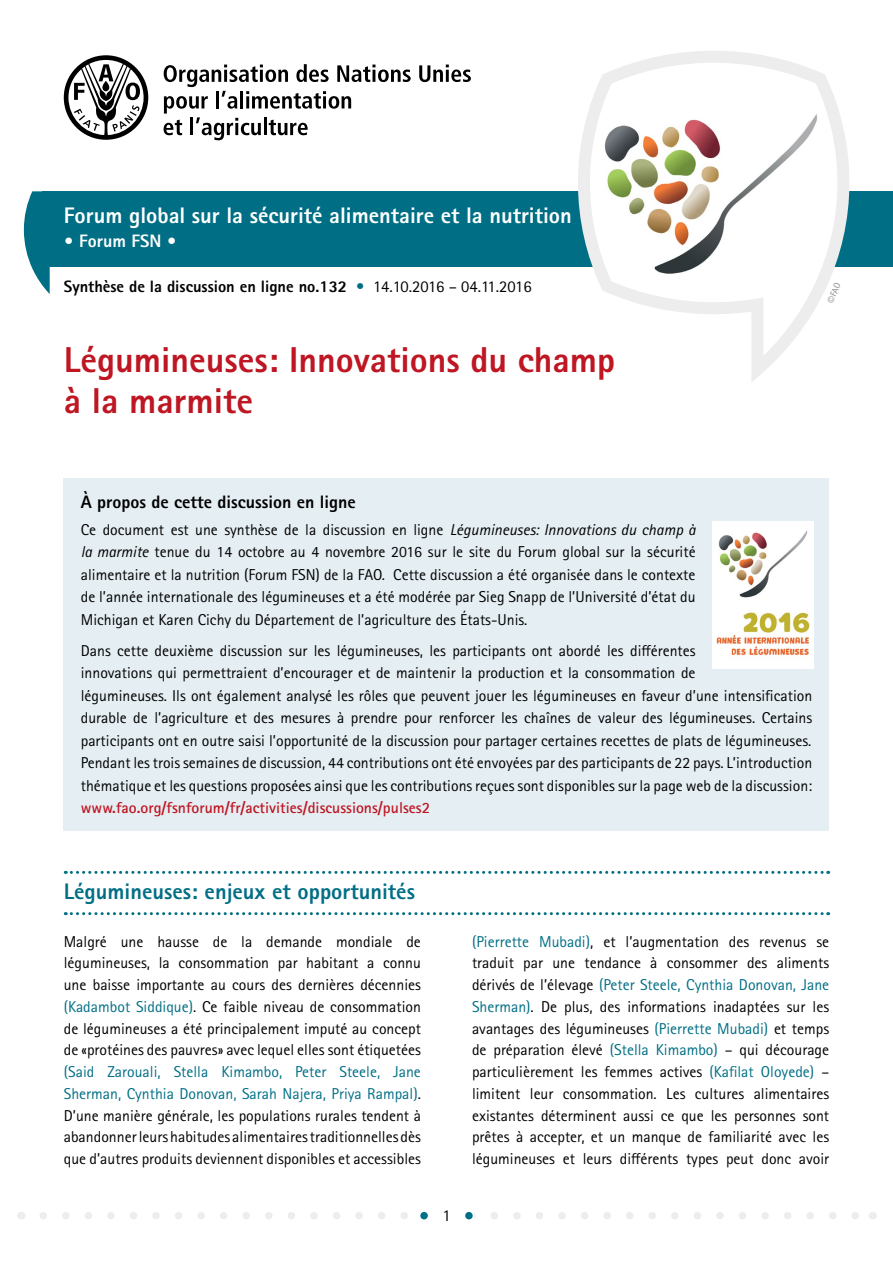
<style>
.page{position:relative;width:893px;height:1263px;background:#fff}
.page>*{position:absolute;margin:0;border:0;box-sizing:border-box;transform-origin:0 0}
.t1{font:800 36px/40.5px "Rotis Sans Serif Std";color:#be1622}
.t2{font:800 22.5px "Rotis Sans Serif Std";color:#fff}
.t3{font:800 22.5px "Rotis Sans Serif Std";color:#006f85}
.t4{font:800 18px "Rotis Sans Serif Std";color:#000}
.t5{font:800 18px "Rotis Sans Serif Std";color:#fff}
.t6{font:800 16.5px "Rotis Sans Serif Std";color:#000}
.t7{font:16.5px "Rotis Sans Serif Std";color:#000}
.t8{font:15.75px/21.8px "Rotis Sans Serif Std";color:#000;text-align:justify}
.t9{font:700 15.75px "Rotis Sans Serif Std";color:#be1622}
.s1{font-weight:400;color:#006f85}
.s2{font-style:italic}
.s3{color:#006f85}
</style>
<div class="page">
<svg style="left:43px;top:1212px;width:816px;height:7px"></svg>
<div style="left:419px;top:1204px;width:55px;height:23px;background:#fff"></div>
<div style="left:420px;top:1212px;width:8px;height:7px;background:#006f85;border-radius:50%"></div>
<div style="left:465px;top:1212px;width:8px;height:7px;background:#006f85;border-radius:50%"></div>
<div style="left:43px;top:191px;width:850px;height:75px;background:#006f85"></div>
<svg style="left:24px;top:191px;width:26px;height:103px"></svg>
<svg style="left:64px;top:55px;width:84px;height:85px"></svg>
<svg style="left:419px;top:65px;width:52px;height:17px"></svg>
<svg style="left:164px;top:64px;width:247px;height:76px"></svg>
<svg style="left:65px;top:871px;width:764px;height:3px"></svg>
<svg style="left:65px;top:912px;width:764px;height:3px"></svg>
<svg style="left:572px;top:51px;width:283px;height:331px"></svg>
<div style="left:64px;top:478px;width:765px;height:353px;background:#e5eef3"></div>
<img style="left:713px;top:522px;width:100px;height:147px">
<svg style="left:827px;top:282px;width:14px;height:22px"></svg>
<h2 class="t2" style="left:64px;top:201px;width:510px">Forum global sur la sécurité alimentaire et la nutrition</h2>
<p class="t5" style="left:64px;top:229px;width:115px">• Forum FSN •</p>
<p class="t6" style="left:64px;top:276px;width:302px">Synthèse de la discussion en ligne no.132 <span class="s1">•</span></p>
<p class="t7" style="left:373px;top:277px;width:160px">14.10.2016 – 04.11.2016</p>
<h1 class="t1" style="left:64px;top:340px;width:553px">Légumineuses: Innovations du champ à la marmite</h1>
<p class="t4" style="left:81px;top:490px;width:276px">À propos de cette discussion en ligne</p>
<p class="t8" style="left:81px;top:518px;width:616px;line-height:22.5px">Ce document est une synthèse de la discussion en ligne <span class="s2">Légumineuses: Innovations du champ à la marmite</span> tenue du 14 octobre au 4 novembre 2016 sur le site du Forum global sur la sécurité alimentaire et la nutrition (Forum FSN) de la FAO. Cette discussion a été organisée dans le contexte de l’année internationale des légumineuses et a été modérée par Sieg Snapp de l’Université d’état du Michigan et Karen Cichy du Département de l’agriculture des États-Unis.</p>
<p class="t8" style="left:81px;top:639px;width:733px;line-height:22.5px;text-align:left">Dans cette deuxième discussion sur les légumineuses, les participants ont abordé les différentes<br>innovations qui permettraient d’encourager et de maintenir la production et la consommation de<br>légumineuses. Ils ont également analysé les rôles que peuvent jouer les légumineuses en faveur d’une intensification durable de l’agriculture et des mesures à prendre pour renforcer les chaînes de valeur des légumineuses. Certains participants ont en outre saisi l’opportunité de la discussion pour partager certaines recettes de plats de légumineuses.<br>Pendant les trois semaines de discussion, 44 contributions ont été envoyées par des participants de 22 pays. L’introduction thématique et les questions proposées ainsi que les contributions reçues sont disponibles sur la page web de la discussion:</p>
<p class="t9" style="left:81px;top:798px;width:351px">www.fao.org/fsnforum/fr/activities/discussions/pulses2</p>
<h2 class="t3" style="left:64px;top:877px;width:353px">Légumineuses: enjeux et opportunités</h2>
<p class="t8" style="left:64px;top:930px;width:359px">Malgré une hausse de la demande mondiale de légumineuses, la consommation par habitant a connu une baisse importante au cours des dernières décennies <span class="s3">(Kadambot Siddique)</span>. Ce faible niveau de consommation de légumineuses a été principalement imputé au concept de «protéines des pauvres» avec lequel elles sont étiquetées</p>
<p class="t8" style="left:64px;top:1061px;width:359px"><span class="s3">(Said Zarouali, Stella Kimambo, Peter Steele, Jane Sherman, Cynthia Donovan, Sarah Najera, Priya Rampal)</span>.<br>D’une manière générale, les populations rurales tendent à abandonner leurs habitudes alimentaires traditionnelles dès que d’autres produits deviennent disponibles et accessibles</p>
<p class="t7" style="left:442px;top:1206px;width:10px">1</p>
<p class="t8" style="left:472px;top:930px;width:359px"><span class="s3">(Pierrette Mubadi)</span>, et l’augmentation des revenus se traduit par une tendance à consommer des aliments dérivés de l’élevage <span class="s3">(Peter Steele, Cynthia Donovan, Jane Sherman)</span>. De plus, des informations inadaptées sur les avantages des légumineuses <span class="s3">(Pierrette Mubadi)</span> et temps de préparation élevé <span class="s3">(Stella Kimambo)</span> – qui décourage particulièrement les femmes actives <span class="s3">(Kafilat Oloyede)</span> – limitent leur consommation. Les cultures alimentaires existantes déterminent aussi ce que les personnes sont prêtes à accepter, et un manque de familiarité avec les légumineuses et leurs différents types peut donc avoir</p>
</div>
